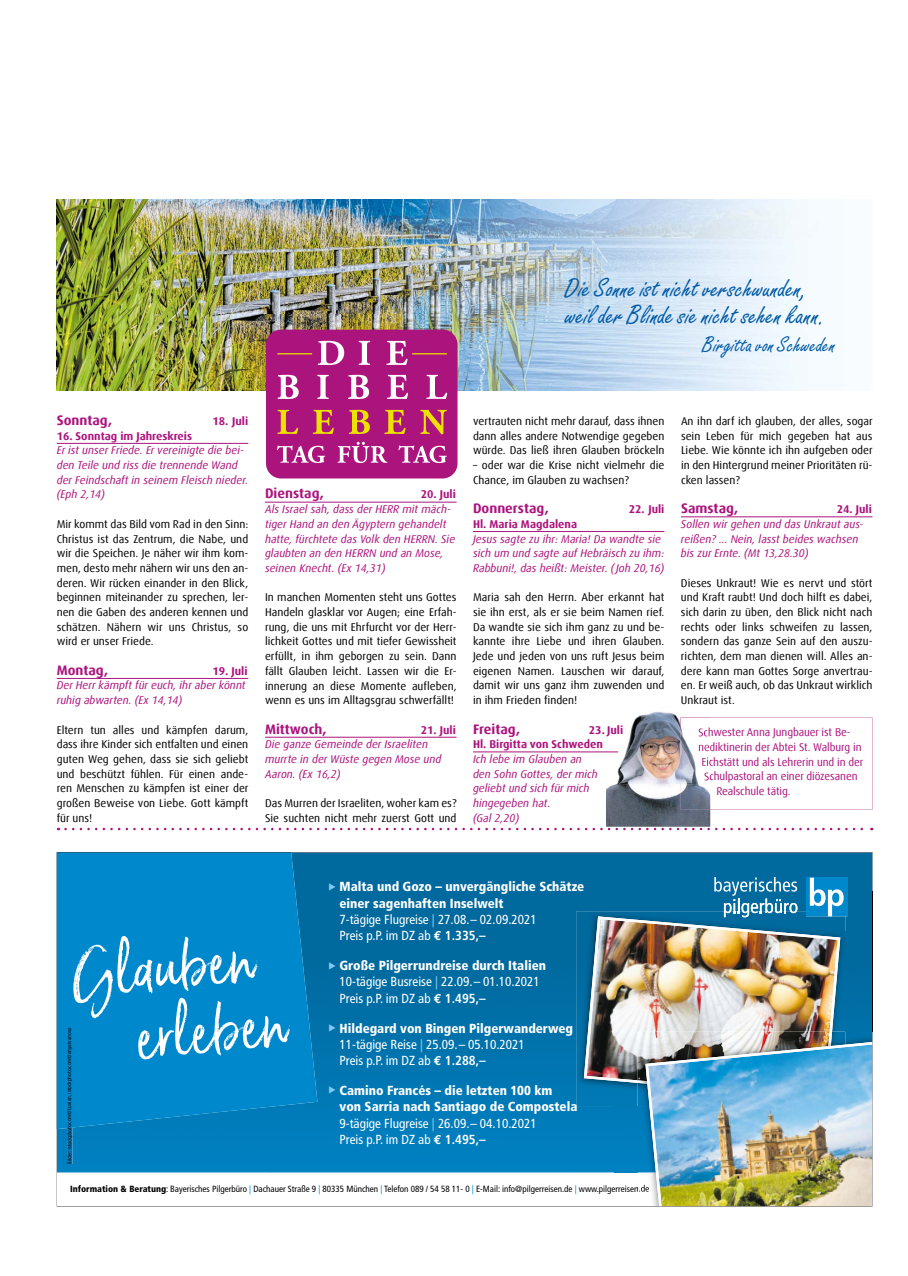
<style>
.page{position:relative;width:908px;height:1276px;background:#fff}
.page>*{position:absolute;margin:0;border:0;box-sizing:border-box;transform-origin:0 0}
.t1{font:61.25px/67.5px "Born Ready Upright";color:#fff}
.t2{font:27.5px/27.5px "Freestyle Script Std";color:#005aa7}
.t3{font:22.5px "Freestyle Script Std";color:#005aa7}
.t4{font:700 13.75px "Dax Offc Pro";color:#ac147d}
.t5{font:900 condensed 13.12px/16.2px "Frutiger";color:#fff}
.t6{font:condensed 13.12px/16.2px "Frutiger";color:#fff}
.t7{font:11.25px/14.8px "Dax Offc Pro";color:#000;text-align:justify}
.t8{font:italic 11.25px/14.8px "Dax Offc Pro";color:#ac147d}
.t9{font:11.25px "Dax Offc Pro";letter-spacing:-.01em;color:#ac147d}
.t10{font:700 11.25px "Dax Offc Pro";color:#ac147d}
.t11{font:condensed 9px "Frutiger";color:#000}
.s1{font-weight:700;font-style:normal}
.s2{font-weight:400}
.s3{font-weight:400;color:#82c9f1}
.s4{font-family:"Euro Mono";font-weight:700;font-stretch:normal}
.s5{font-weight:700}
.s6{font-weight:900}
.s7{color:#82c9f1}
.s8{color:#0099de}
</style>
<div class="page">
<img style="left:605px;top:711px;width:105px;height:115px">
<svg style="left:710px;top:717px;width:162px;height:92px"></svg>
<img style="left:680px;top:717px;width:30px;height:92px">
<div style="left:831px;top:200px;width:41px;height:191px;background:#f8fcff"></div>
<img style="left:57px;top:200px;width:762px;height:191px">
<div style="left:266px;top:330px;width:191px;height:148px;background:#ac147d;border-radius:15px"></div>
<svg style="left:317px;top:341px;width:27px;height:24px"></svg>
<svg style="left:386px;top:341px;width:21px;height:24px"></svg>
<svg style="left:358px;top:341px;width:12px;height:24px"></svg>
<hr style="left:277px;top:353px;width:35px;height:1px;background:#ece200">
<hr style="left:412px;top:353px;width:34px;height:1px;background:#ece200">
<svg style="left:277px;top:442px;width:169px;height:21px"></svg>
<svg style="left:277px;top:410px;width:169px;height:24px"></svg>
<svg style="left:277px;top:375px;width:170px;height:24px"></svg>
<hr style="left:57px;top:443px;width:191px;height:1px;background:#ac147d">
<hr style="left:57px;top:678px;width:191px;height:1px;background:#ac147d">
<hr style="left:265px;top:502px;width:191px;height:1px;background:#ac147d">
<hr style="left:265px;top:737px;width:191px;height:1px;background:#ac147d">
<hr style="left:473px;top:531px;width:191px;height:1px;background:#ac147d">
<hr style="left:473px;top:751px;width:145px;height:1px;background:#ac147d">
<hr style="left:680px;top:516px;width:192px;height:1px;background:#ac147d">
<svg style="left:65px;top:828px;width:806px;height:2px"></svg>
<div style="left:317px;top:892px;width:254px;height:132px;background:#006a9e"></div>
<div style="left:571px;top:892px;width:300px;height:39px;background:#00699d"></div>
<img style="left:571px;top:931px;width:5px;height:93px">
<div style="left:845px;top:931px;width:26px;height:93px;background:#006ca1"></div>
<svg style="left:291px;top:892px;width:26px;height:132px;background:#0178b3"></svg>
<div style="left:805px;top:877px;width:42px;height:39px;background:#0088cd"></div>
<img style="left:576px;top:911px;width:269px;height:113px">
<img style="left:805px;top:911px;width:40px;height:5px">
<svg style="left:714px;top:892px;width:83px;height:24px;background:#388ab2"></svg>
<svg style="left:809px;top:892px;width:34px;height:24px"></svg>
<img style="left:583px;top:916px;width:256px;height:108px">
<img style="left:291px;top:852px;width:581px;height:40px">
<img style="left:871px;top:892px;width:1px;height:132px">
<div style="left:57px;top:852px;width:234px;height:172px;background:#0088cd"></div>
<svg style="left:329px;top:883px;width:6px;height:7px"></svg>
<svg style="left:329px;top:962px;width:6px;height:7px"></svg>
<img style="left:57px;top:1024px;width:815px;height:183px">
<p class="t2" style="left:564px;top:275px;width:261px">Die Sonne ist nicht verschwunden, weil der Blinde sie nicht sehen kann.</p>
<p class="t3" style="left:702px;top:331px;width:134px">Birgitta von Schweden</p>
<p class="t4" style="left:57px;top:411px;width:57px">Sonntag,</p>
<p class="t10" style="left:212px;top:414px;width:37px">18. Juli</p>
<p class="t8" style="left:57px;top:428px;width:193px"><span class="s1">16. Sonntag im Jahreskreis<br></span>Er ist unser Friede. Er vereinigte die bei&shy;den Teile und riss die trennende Wand der Feindschaft in seinem Fleisch nieder. (Eph 2,14)</p>
<p class="t7" style="left:57px;top:516px;width:193px">Mir kommt das Bild vom Rad in den Sinn:<br>Christus ist das Zentrum, die Nabe, und wir die Speichen. Je näher wir ihm kom&shy;men, desto mehr nähern wir uns den an&shy;deren. Wir rücken einander in den Blick, beginnen miteinander zu sprechen, ler&shy;nen die Gaben des anderen kennen und schätzen. Nähern wir uns Christus, so wird er unser Friede.</p>
<p class="t4" style="left:57px;top:661px;width:53px">Montag,</p>
<p class="t8" style="left:57px;top:663px;width:192px;text-indent:156px"><span class="s1">19. Juli<br></span>Der Herr kämpft für euch, ihr aber könnt ruhig abwarten. (Ex 14,14)</p>
<p class="t7" style="left:57px;top:722px;width:193px">Eltern tun alles und kämpfen darum, dass ihre Kinder sich entfalten und einen guten Weg gehen, dass sie sich geliebt und beschützt fühlen. Für einen ande&shy;ren Menschen zu kämpfen ist einer der großen Beweise von Liebe. Gott kämpft für uns!</p>
<p class="t4" style="left:265px;top:485px;width:60px">Dienstag,</p>
<p class="t8" style="left:265px;top:487px;width:192px;text-indent:156px"><span class="s1">20. Juli<br></span>Als Israel sah, dass der HERR mit mäch&shy;tiger Hand an den Ägyptern gehandelt hatte, fürchtete das Volk den HERRN. Sie glaubten an den HERRN und an Mose, seinen Knecht. (Ex 14,31)</p>
<p class="t7" style="left:265px;top:590px;width:193px">In manchen Momenten steht uns Gottes Handeln glasklar vor Augen; eine Erfah&shy;rung, die uns mit Ehrfurcht vor der Herr&shy;lichkeit Gottes und mit tiefer Gewissheit erfüllt, in ihm geborgen zu sein. Dann fällt Glauben leicht. Lassen wir die Er&shy;innerung an diese Momente aufleben, wenn es uns im Alltagsgrau schwerfällt!</p>
<p class="t4" style="left:265px;top:720px;width:63px">Mittwoch,</p>
<p class="t8" style="left:265px;top:722px;width:192px;text-indent:156px"><span class="s1">21. Juli<br></span>Die ganze Gemeinde der Israeliten murrte in der Wüste gegen Mose und<br>Aaron. (Ex 16,2)</p>
<p class="t7" style="left:265px;top:796px;width:193px">Das Murren der Israeliten, woher kam es?<br>Sie suchten nicht mehr zuerst Gott und</p>
<p class="t7" style="left:473px;top:414px;width:193px">vertrauten nicht mehr darauf, dass ihnen dann alles andere Notwendige gegeben würde. Das ließ ihren Glauben bröckeln</p>
<p class="t7" style="left:473px;top:458px;width:193px">– oder war die Krise nicht vielmehr die<br>Chance, im Glauben zu wachsen?</p>
<p class="t4" style="left:473px;top:499px;width:77px">Donnerstag,</p>
<p class="t10" style="left:628px;top:502px;width:37px">22. Juli</p>
<p class="t8" style="left:473px;top:516px;width:193px"><span class="s1">Hl. Maria Magdalena<br></span>Jesus sagte zu ihr: Maria! Da wandte sie sich um und sagte auf Hebräisch zu ihm:<br>Rabbuni!, das heißt: Meister. (Joh 20,16)</p>
<p class="t7" style="left:473px;top:590px;width:193px">Maria sah den Herrn. Aber erkannt hat sie ihn erst, als er sie beim Namen rief.<br>Da wandte sie sich ihm ganz zu und be&shy;kannte ihre Liebe und ihren Glauben.<br>Jede und jeden von uns ruft Jesus beim eigenen Namen. Lauschen wir darauf, damit wir uns ganz ihm zuwenden und in ihm Frieden finden!</p>
<p class="t4" style="left:473px;top:720px;width:49px">Freitag,</p>
<p class="t8" style="left:473px;top:722px;width:151px;text-indent:116px"><span class="s1">23. Juli<br>Hl. Birgitta von Schweden<br></span>Ich lebe im Glauben an<br>den Sohn Gottes, der mich geliebt und sich für mich hingegeben hat.<br>(Gal 2,20)</p>
<p class="t7" style="left:680px;top:414px;width:193px">An ihn darf ich glauben, der alles, sogar sein Leben für mich gegeben hat aus Liebe. Wie könnte ich ihn aufgeben oder in den Hintergrund meiner Prioritäten rü&shy;cken lassen?</p>
<p class="t4" style="left:680px;top:499px;width:59px">Samstag,</p>
<p class="t8" style="left:680px;top:502px;width:192px;text-indent:156px"><span class="s1">24. Juli<br></span>Sollen wir gehen und das Unkraut aus&shy;reißen? … Nein, lasst beides wachsen bis zur Ernte. (Mt 13,28.30)</p>
<p class="t7" style="left:680px;top:575px;width:193px">Dieses Unkraut! Wie es nervt und stört und Kraft raubt! Und doch hilft es dabei, sich darin zu üben, den Blick nicht nach rechts oder links schweifen zu lassen, sondern das ganze Sein auf den auszu&shy;richten, dem man dienen will. Alles an&shy;dere kann man Gottes Sorge anvertrau&shy;en. Er weiß auch, ob das Unkraut wirklich Unkraut ist.</p>
<p class="t9" style="left:697px;top:725px;width:154px">Schwester Anna Jungbauer ist Be-</p>
<p class="t9" style="left:697px;top:740px;width:165px">nediktinerin der Abtei St. Walburg in</p>
<p class="t9" style="left:701px;top:754px;width:163px">Eichstätt und als Lehrerin und in der</p>
<p class="t9" style="left:703px;top:769px;width:155px">Schulpastoral an einer diözesanen</p>
<p class="t9" style="left:716px;top:784px;width:75px">Realschule tätig.</p>
<p class="t1" style="left:127px;top:935px;width:153px;text-indent:-58px;rotate:-6deg">Glauben erleben</p>
<p class="t5" style="left:339px;top:878px;width:246px">Malta und Gozo – unvergängliche Schätze einer sagenhaften Inselwelt<br><span class="s2">7-tägige Flugreise</span> <span class="s3">|</span> <span class="s2">27.08. – 02.09.2021<br>Preis p.P. im DZ ab</span> <span class="s4">€</span> <span class="s5">1.335,–</span></p>
<p class="t6" style="left:339px;top:957px;width:208px"><span class="s6">Große Pilgerrundreise durch Italien<br></span>10-tägige Busreise <span class="s7">|</span> 22.09. – 01.10.2021<br>Preis p.P. im DZ ab <span class="s4">€</span> <span class="s5">1.495,–</span></p>
<p class="t6" style="left:339px;top:1020px;width:235px"><span class="s6">Hildegard von Bingen Pilgerwanderweg<br></span>11-tägige Reise <span class="s7">|</span> 25.09. – 05.10.2021<br>Preis p.P. im DZ ab <span class="s4">€</span> <span class="s5">1.288,–</span></p>
<p class="t5" style="left:339px;top:1082px;width:239px">Camino Francés – die letzten 100 km<br>von Sarria nach Santiago de Compostela <span class="s2">9-tägige Flugreise</span> <span class="s3">|</span> <span class="s2">26.09. – 04.10.2021<br>Preis p.P. im DZ ab</span> <span class="s4">€</span> <span class="s5">1.495,–</span></p>
<p class="t11" style="left:70px;top:1183px;width:580px"><span class="s6">Information &amp; Beratung</span>: Bayerisches Pilgerbüro <span class="s8">|</span> Dachauer Straße 9 <span class="s8">|</span> 80335 München <span class="s8">|</span> Telefon 089 / 54 58 11- 0 <span class="s8">|</span> E-Mail: info@pilgerreisen.de <span class="s8">|</span> www.pilgerreisen.de</p>
</div>
